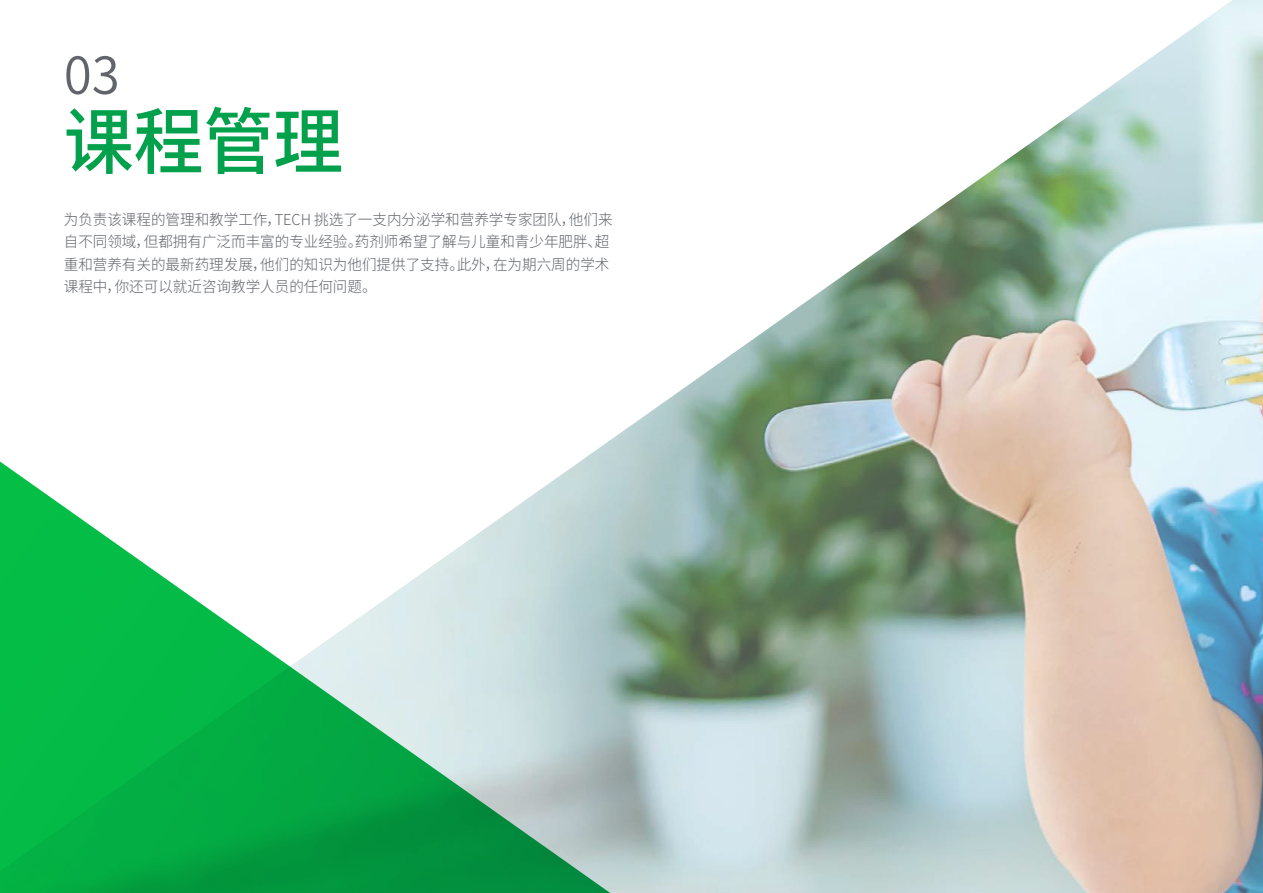
<style>
.page{position:relative;width:1263px;height:893px;background:#fff}
.page>*{position:absolute;margin:0;border:0;box-sizing:border-box;transform-origin:0 0}
.t1{font:500 72px "Source Han Sans CN";color:#04a14d}
.t2{font:52.5px "Source Han Sans CN";color:#61646a}
.t3{font:300 15px/22.5px "Source Han Sans CN";color:#61646a}
</style>
<div class="page">
<img style="left:602px;top:0;width:661px;height:893px">
<svg style="left:0;top:446px;width:640px;height:447px"></svg>
<h2 class="t2" style="left:64px;top:45px;width:57px">03</h2>
<h1 class="t1" style="left:64px;top:101px;width:281px">课程管理</h1>
<p class="t3" style="left:64px;top:208px;width:550px">为负责该课程的管理和教学工作，TECH 挑选了一支内分泌学和营养学专家团队，他们来自不同领域，但都拥有广泛而丰富的专业经验。药剂师希望了解与儿童和青少年肥胖、超重和营养有关的最新药理发展，他们的知识为他们提供了支持。此外，在为期六周的学术课程中，你还可以就近咨询教学人员的任何问题。</p>
</div>
